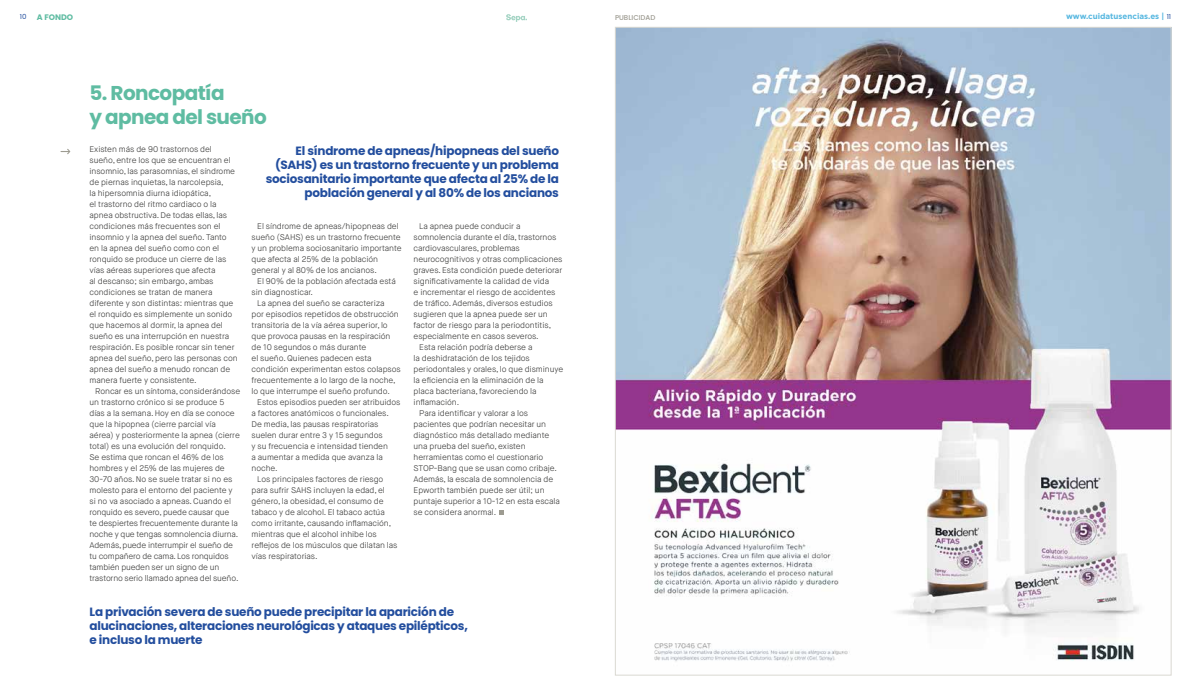
<style>
.page{position:relative;width:1191px;height:695px;background:#fff}
.page>*{position:absolute;margin:0;border:0;box-sizing:border-box;transform-origin:0 0}
.t1{font:700 20px/24px "Poppins";letter-spacing:-.03em;color:#5fbca2}
.t2{font:700 12px/14px "Poppins";letter-spacing:-.02em;color:#234e9e;text-align:right}
.t3{font:300 8.2px/11px "Maison Neue";letter-spacing:-.01em;color:#3c3c3b}
.t4{font:700 8px "Gotham HTF";color:#56b7e0}
.t5{font:700 8px "Poppins";color:#5fbca2}
.t6{font:500 7px "Poppins";color:#9d9b91}
.t7{font:7px "Poppins";color:#234e9e}
.s1{font-family:"Poppins";font-weight:400;font-size:7px;color:#234e9e}
</style>
<div class="page">
<img style="left:617px;top:29px;width:552px;height:633px">
<svg style="left:506px;top:14px;width:21px;height:8px"></svg>
<svg style="left:499px;top:510px;width:5px;height:5px"></svg>
<svg style="left:60px;top:149px;width:10px;height:5px"></svg>
<p class="t7" style="left:20px;top:12px;width:8px">10</p>
<p class="t5" style="left:37px;top:13px;width:38px">A FONDO</p>
<p class="t6" style="left:615px;top:13px;width:42px">PUBLICIDAD</p>
<p class="t4" style="left:1066px;top:11px;width:107px">www.cuidatusencias.es | <span class="s1">11</span></p>
<h1 class="t1" style="left:89px;top:81px;width:179px">5. Roncopatía<br>y apnea del sueño</h1>
<p class="t3" style="left:89px;top:144px;width:150px">Existen más de 90 trastornos del sueño, entre los que se encuentran el insomnio, las parasomnias, el síndrome de piernas inquietas, la narcolepsia,<br>la hipersomnia diurna idiopática,<br>el trastorno del ritmo cardiaco o la apnea obstructiva. De todas ellas, las condiciones más frecuentes son el insomnio y la apnea del sueño. Tanto en la apnea del sueño como con el ronquido se produce un cierre de las vías aéreas superiores que afecta<br>al descanso; sin embargo, ambas condiciones se tratan de manera diferente y son distintas: mientras que el ronquido es simplemente un sonido que hacemos al dormir, la apnea del sueño es una interrupción en nuestra respiración. Es posible roncar sin tener apnea del sueño, pero las personas con apnea del sueño a menudo roncan de manera fuerte y consistente.</p>
<p class="t3" style="left:89px;top:385px;width:152px;text-indent:6px">Roncar es un síntoma, considerándose un trastorno crónico si se produce 5 días a la semana. Hoy en día se conoce que la hipopnea (cierre parcial vía aérea) y posteriormente la apnea (cierre total) es una evolución del ronquido.<br>Se estima que roncan el 46% de los hombres y el 25% de las mujeres de 30-70 años. No se suele tratar si no es molesto para el entorno del paciente y si no va asociado a apneas. Cuando el ronquido es severo, puede causar que<br>te despiertes frecuentemente durante la noche y que tengas somnolencia diurna.<br>Además, puede interrumpir el sueño de tu compañero de cama. Los ronquidos también pueden ser un signo de un trastorno serio llamado apnea del sueño.</p>
<h2 class="t2" style="left:266px;top:144px;width:295px">El síndrome de apneas/hipopneas del sueño (SAHS) es un trastorno frecuente y un problema sociosanitario importante que afecta al 25% de la población general y al 80% de los ancianos</h2>
<p class="t3" style="left:251px;top:221px;width:152px;text-indent:6px">El síndrome de apneas/hipopneas del sueño (SAHS) es un trastorno frecuente y un problema sociosanitario importante que afecta al 25% de la población general y al 80% de los ancianos.</p>
<p class="t3" style="left:251px;top:276px;width:146px;text-indent:6px">El 90% de la población afectada está sin diagnosticar.</p>
<p class="t3" style="left:251px;top:298px;width:151px;text-indent:6px">La apnea del sueño se caracteriza<br>por episodios repetidos de obstrucción transitoria de la vía aérea superior, lo que provoca pausas en la respiración de 10 segundos o más durante<br>el sueño. Quienes padecen esta condición experimentan estos colapsos frecuentemente a lo largo de la noche, lo que interrumpe el sueño profundo.</p>
<p class="t3" style="left:257px;top:397px;width:145px">Estos episodios pueden ser atribuidos</p>
<p class="t3" style="left:251px;top:408px;width:139px">a factores anatómicos o funcionales.</p>
<p class="t3" style="left:251px;top:419px;width:128px">De media, las pausas respiratorias</p>
<p class="t3" style="left:251px;top:430px;width:133px">suelen durar entre 3 y 15 segundos</p>
<p class="t3" style="left:251px;top:441px;width:138px">y su frecuencia e intensidad tienden</p>
<p class="t3" style="left:251px;top:452px;width:133px">a aumentar a medida que avanza la</p>
<p class="t3" style="left:251px;top:462px;width:28px">noche.</p>
<p class="t3" style="left:257px;top:473px;width:128px">Los principales factores de riesgo</p>
<p class="t3" style="left:251px;top:484px;width:135px">para sufrir SAHS incluyen la edad, el</p>
<p class="t3" style="left:251px;top:495px;width:134px">género, la obesidad, el consumo de</p>
<p class="t3" style="left:251px;top:506px;width:135px">tabaco y de alcohol. El tabaco actúa</p>
<p class="t3" style="left:251px;top:517px;width:141px">como irritante, causando inflamación,</p>
<p class="t3" style="left:251px;top:528px;width:127px">mientras que el alcohol inhibe los</p>
<p class="t3" style="left:251px;top:539px;width:147px">reflejos de los músculos que dilatan las</p>
<p class="t3" style="left:251px;top:550px;width:68px">vías respiratorias.</p>
<p class="t3" style="left:419px;top:220px;width:103px">La apnea puede conducir a</p>
<p class="t3" style="left:413px;top:231px;width:144px">somnolencia durante el día, trastornos</p>
<p class="t3" style="left:413px;top:242px;width:108px">cardiovasculares, problemas</p>
<p class="t3" style="left:413px;top:253px;width:150px">neurocognitivos y otras complicaciones</p>
<p class="t3" style="left:413px;top:264px;width:150px">graves. Esta condición puede deteriorar</p>
<p class="t3" style="left:413px;top:275px;width:137px">significativamente la calidad de vida</p>
<p class="t3" style="left:413px;top:286px;width:143px">e incrementar el riesgo de accidentes</p>
<p class="t3" style="left:413px;top:297px;width:141px">de tráfico. Además, diversos estudios</p>
<p class="t3" style="left:413px;top:308px;width:136px">sugieren que la apnea puede ser un</p>
<p class="t3" style="left:413px;top:319px;width:139px">factor de riesgo para la periodontitis,</p>
<p class="t3" style="left:413px;top:330px;width:127px">especialmente en casos severos.</p>
<p class="t3" style="left:419px;top:341px;width:115px">Esta relación podría deberse a</p>
<p class="t3" style="left:413px;top:352px;width:118px">la deshidratación de los tejidos</p>
<p class="t3" style="left:413px;top:363px;width:151px">periodontales y orales, lo que disminuye</p>
<p class="t3" style="left:413px;top:374px;width:131px">la eficiencia en la eliminación de la</p>
<p class="t3" style="left:413px;top:385px;width:125px">placa bacteriana, favoreciendo la</p>
<p class="t3" style="left:413px;top:396px;width:47px">inflamación.</p>
<p class="t3" style="left:419px;top:407px;width:110px">Para identificar y valorar a los</p>
<p class="t3" style="left:413px;top:418px;width:134px">pacientes que podrían necesitar un</p>
<p class="t3" style="left:413px;top:429px;width:137px">diagnóstico más detallado mediante</p>
<p class="t3" style="left:413px;top:440px;width:114px">una prueba del sueño, existen</p>
<p class="t3" style="left:413px;top:451px;width:131px">herramientas como el cuestionario</p>
<p class="t3" style="left:413px;top:462px;width:145px">STOP-Bang que se usan como cribaje.</p>
<p class="t3" style="left:413px;top:473px;width:141px">Además, la escala de somnolencia de</p>
<p class="t3" style="left:413px;top:484px;width:132px">Epworth también puede ser útil; un</p>
<p class="t3" style="left:413px;top:495px;width:148px">puntaje superior a 10-12 en esta escala</p>
<p class="t3" style="left:413px;top:506px;width:84px">se considera anormal.</p>
<h2 class="t2" style="left:89px;top:604px;width:380px;text-align:left">La privación severa de sueño puede precipitar la aparición de alucinaciones, alteraciones neurológicas y ataques epilépticos, e incluso la muerte</h2>
</div>
